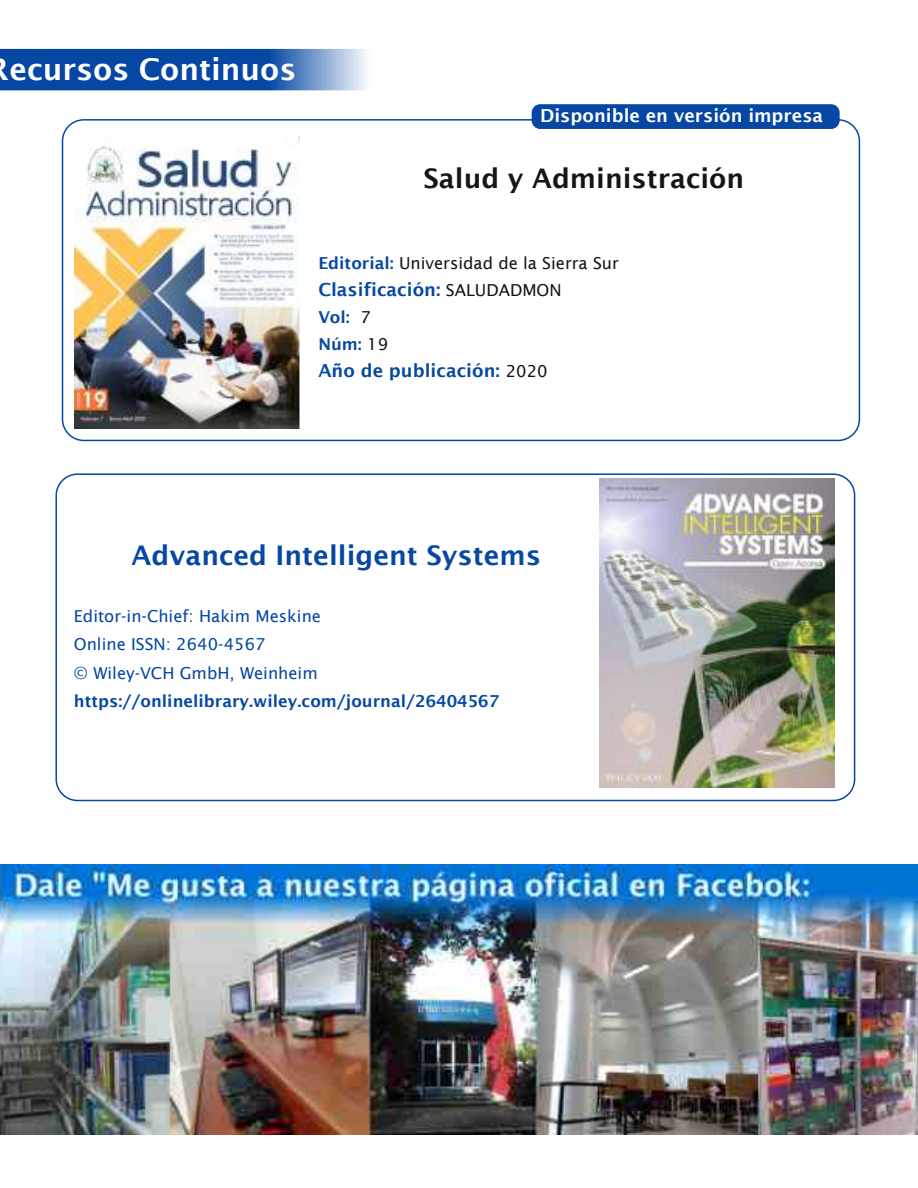
<style>
.page{position:relative;width:918px;height:1188px;background:#fff}
.page>*{position:absolute;margin:0;border:0;box-sizing:border-box;transform-origin:0 0}
.t1{font:600 30px "Lucida Sans";color:#fff}
.t2{font:600 27px "Lucida Sans";color:#0547a2}
.t3{font:600 27px "Lucida Sans";color:#171513}
.t4{font:600 18px "Lucida Sans";color:#0547a2}
.t5{font:600 18px "Lucida Sans";color:#fff}
.t6{font:16.5px/28.5px "Lucida Sans";color:#0547a2}
.t7{font:600 16.5px/27px "Lucida Sans";color:#0547a2}
.t8{font:16.5px "Lucida Sans";color:#171513}
.s1{font-weight:600;color:#0547a2}
.s2{font-weight:400;font-size:16.5px;color:#171513}
.s3{font-weight:400;color:#171513}
</style>
<div class="page">
<svg style="left:0;top:49px;width:366px;height:41px;background:#245dad"></svg>
<div style="left:55px;top:473px;width:800px;height:328px;border:2px solid #0547a2;border-radius:21px"></div>
<img style="left:600px;top:479px;width:234px;height:308px">
<div style="left:62px;top:119px;width:798px;height:322px;border:2px solid #0547a2;border-radius:21px"></div>
<div style="left:532px;top:104px;width:308px;height:25px;background:#0547a2;border-radius:9px"></div>
<img style="left:75px;top:137px;width:225px;height:291px">
<img style="left:0;top:864px;width:918px;height:270px">
<h1 class="t1" style="left:-11px;top:51px;width:309px">Recursos Continuos</h1>
<p class="t5" style="left:540px;top:105px;width:284px">Disponible en versión impresa</p>
<h2 class="t3" style="left:424px;top:162px;width:322px">Salud y Administración</h2>
<p class="t8" style="left:318px;top:253px;width:302px"><span class="s1">Editorial:</span> Universidad de la Sierra Sur</p>
<p class="t4" style="left:318px;top:278px;width:245px">Clasificación: <span class="s2">SALUDADMON</span></p>
<p class="t7" style="left:318px;top:303px;width:71px">Vol: <span class="s3">7<br></span>Núm: <span class="s3">19</span></p>
<p class="t4" style="left:318px;top:359px;width:231px">Año de publicación: <span class="s2">2020</span></p>
<h2 class="t2" style="left:132px;top:539px;width:411px">Advanced Intelligent Systems</h2>
<p class="t6" style="left:74px;top:601px;width:249px">Editor-in-Chief: Hakim Meskine<br>Online ISSN: 2640-4567<br>© Wiley-VCH GmbH, Weinheim</p>
<p class="t7" style="left:74px;top:688px;width:427px">https://onlinelibrary.wiley.com/journal/26404567</p>
</div>
